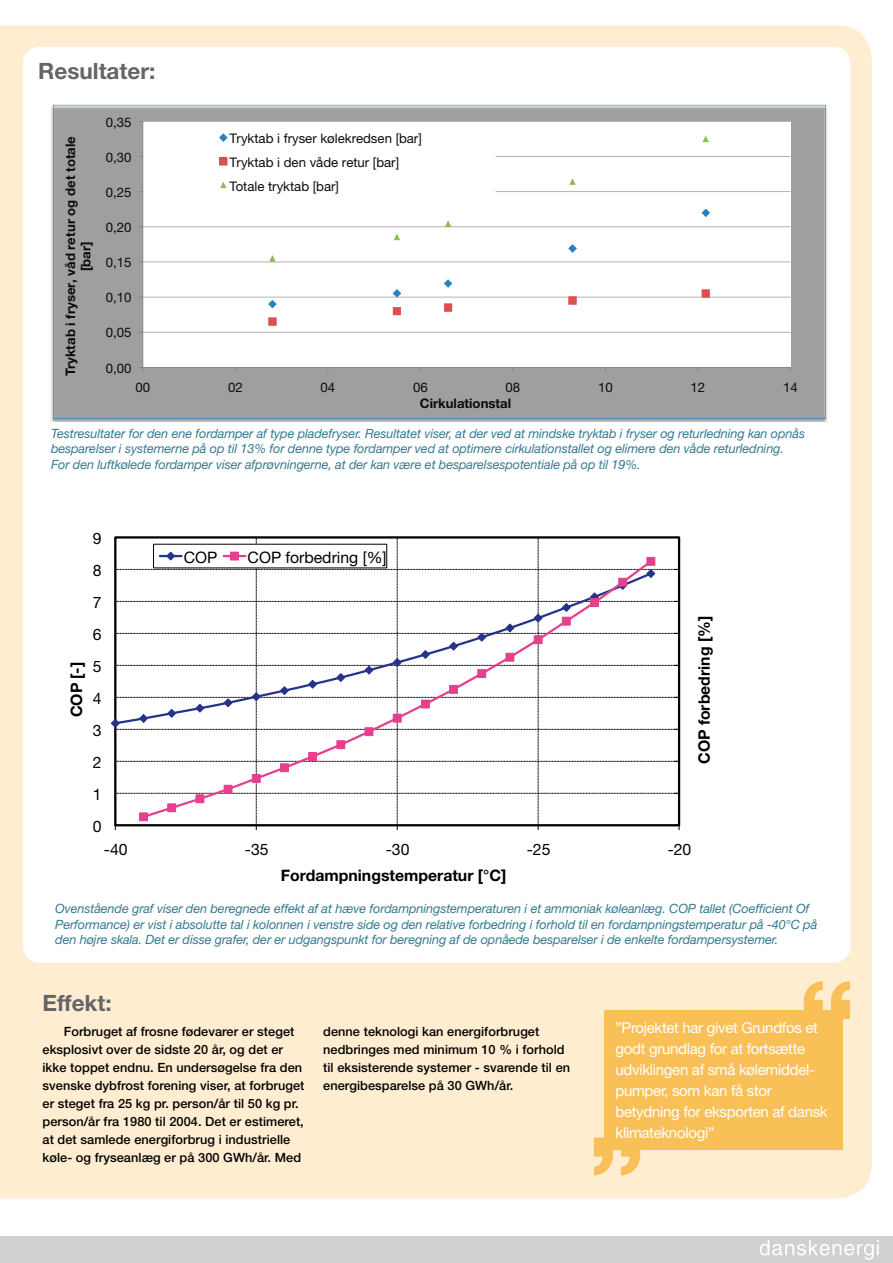
<style>
.page{position:relative;width:893px;height:1263px;background:#fff}
.page>*{position:absolute;margin:0;border:0;box-sizing:border-box;transform-origin:0 0}
.t1{font:700 22.5px "Helvetica Neue";color:#646567}
.t2{font:700 15.75px "Helvetica Neue";color:#000}
.t3{font:15.75px "Helvetica Neue";color:#000}
.t4{font:15px/21px "Helvetica Neue";letter-spacing:-.02em;color:#fff}
.t5{font:13.2px/23.9px "Helvetica Neue";color:#0d0a0d}
.t6{font:700 13.2px/15.5px "Helvetica Neue";color:#0d0a0d;text-align:center}
.t7{font:italic 12.75px/15.8px "Helvetica Neue";letter-spacing:-.01em;color:#357b90}
.t8{font:500 12.75px/18px "Helvetica Neue";letter-spacing:.005em;color:#000}
</style>
<div class="page">
<div style="left:0;top:26px;width:872px;height:1172px;background:#ffedd1"></div>
<div style="left:0;top:1236px;width:893px;height:27px;background:#cfd0d2"></div>
<svg style="left:760px;top:1240px;width:119px;height:20px"></svg>
<div style="left:604px;top:1010px;width:238px;height:139px;background:#fac058"></div>
<svg style="left:803px;top:981px;width:47px;height:38px"></svg>
<svg style="left:594px;top:1137px;width:47px;height:38px"></svg>
<div style="left:23px;top:47px;width:827px;height:916px;background:#fff;border-radius:17px"></div>
<svg style="left:115px;top:537px;width:565px;height:293px"></svg>
<hr style="left:224px;top:555px;width:21px;height:2px;background:#e63f8d">
<div style="left:231px;top:552px;width:7px;height:8px;background:#e63f8d"></div>
<div style="left:230px;top:552px;width:9px;height:8px;border:1px solid #e63f8d"></div>
<svg style="left:53px;top:105px;width:773px;height:314px"></svg>
<h1 class="t1" style="left:38px;top:57px;width:119px">Resultater:</h1>
<p class="t6" style="left:62px;top:376px;width:242px;rotate:-90deg">Tryktab i fryser, våd retur og det totale [bar]</p>
<p class="t5" style="left:106px;top:110px;width:27px">0,35</p>
<p class="t5" style="left:106px;top:145px;width:27px">0,30</p>
<p class="t5" style="left:106px;top:180px;width:27px">0,25</p>
<p class="t5" style="left:106px;top:215px;width:27px">0,20</p>
<p class="t5" style="left:106px;top:250px;width:27px">0,15</p>
<p class="t5" style="left:106px;top:286px;width:27px">0,10</p>
<p class="t5" style="left:106px;top:321px;width:27px">0,05</p>
<p class="t5" style="left:106px;top:356px;width:27px">0,00</p>
<p class="t5" style="left:230px;top:127px;width:194px">Tryktab i fryser kølekredsen [bar]<br>Tryktab i den våde retur [bar]<br>Totale tryktab [bar]</p>
<p class="t5" style="left:136px;top:375px;width:16px">00</p>
<p class="t5" style="left:228px;top:375px;width:16px">02</p>
<p class="t5" style="left:321px;top:375px;width:16px">04</p>
<p class="t5" style="left:413px;top:375px;width:16px">06</p>
<p class="t5" style="left:506px;top:375px;width:16px">08</p>
<p class="t5" style="left:598px;top:375px;width:16px">10</p>
<p class="t5" style="left:691px;top:375px;width:16px">12</p>
<p class="t5" style="left:783px;top:375px;width:16px">14</p>
<p class="t6" style="left:420px;top:395px;width:93px">Cirkulationstal</p>
<p class="t7" style="left:51px;top:425px;width:756px">Testresultater for den ene fordamper af type pladefryser. Resultatet viser, at der ved at mindske tryktab i fryser og returledning kan opnås besparelser i systemerne på op til 13% for denne type fordamper ved at optimere cirkulationstallet og elimere den våde returledning.<br>For den luftkølede fordamper viser afprøvningerne, at der kan være et besparelsespotentiale på op til 19%.</p>
<p class="t3" style="left:93px;top:529px;width:10px">9</p>
<p class="t3" style="left:93px;top:561px;width:10px">8</p>
<p class="t3" style="left:184px;top:548px;width:35px">COP</p>
<p class="t3" style="left:248px;top:548px;width:141px">COP forbedring [%]</p>
<p class="t3" style="left:93px;top:593px;width:10px">7</p>
<p class="t3" style="left:93px;top:625px;width:10px">6</p>
<p class="t2" style="left:67px;top:717px;width:57px;rotate:-90deg">COP [-]</p>
<p class="t3" style="left:93px;top:657px;width:10px">5</p>
<p class="t3" style="left:93px;top:689px;width:10px">4</p>
<p class="t3" style="left:93px;top:721px;width:10px">3</p>
<p class="t3" style="left:93px;top:753px;width:10px">2</p>
<p class="t3" style="left:93px;top:785px;width:10px">1</p>
<p class="t2" style="left:694px;top:764px;width:150px;rotate:-90deg">COP forbedring [%]</p>
<p class="t3" style="left:93px;top:817px;width:10px">0</p>
<p class="t3" style="left:104px;top:840px;width:25px">-40</p>
<p class="t3" style="left:245px;top:840px;width:25px">-35</p>
<p class="t3" style="left:386px;top:840px;width:25px">-30</p>
<p class="t3" style="left:527px;top:840px;width:25px">-25</p>
<p class="t3" style="left:668px;top:840px;width:25px">-20</p>
<p class="t2" style="left:281px;top:866px;width:227px">Fordampningstemperatur [°C]</p>
<p class="t7" style="left:55px;top:900px;width:764px">Ovenstående graf viser den beregnede effekt af at hæve fordampningstemperaturen i et ammoniak køleanlæg. COP tallet (Coefficient Of<br>Performance) er vist i absolutte tal i kolonnen i venstre side og den relative forbedring i forhold til en fordampningstemperatur på -40°C på den højre skala. Det er disse grafer, der er udgangspunkt for beregning af de opnåede besparelser i de enkelte fordampersystemer.</p>
<h1 class="t1" style="left:43px;top:989px;width:71px">Effekt:</h1>
<p class="t8" style="left:43px;top:1022px;width:263px;text-indent:21px">Forbruget af frosne fødevarer er steget eksplosivt over de sidste 20 år, og det er ikke toppet endnu. En undersøgelse fra den svenske dybfrost forening viser, at forbruget er steget fra 25 kg pr. person/år til 50 kg pr. person/år fra 1980 til 2004. Det er estimeret, at det samlede energiforbrug i industrielle køle- og fryseanlæg er på 300 GWh/år. Med</p>
<p class="t8" style="left:323px;top:1022px;width:248px">denne teknologi kan energiforbruget nedbringes med minimum 10 % i forhold til eksisterende systemer - svarende til en energibesparelse på 30 GWh/år.</p>
<p class="t4" style="left:615px;top:1017px;width:214px">”Projektet har givet Grundfos et godt grundlag for at fortsætte udviklingen af små kølemiddel&shy;pumper, som kan få stor betydning for eksporten af dansk klimateknologi”</p>
</div>
